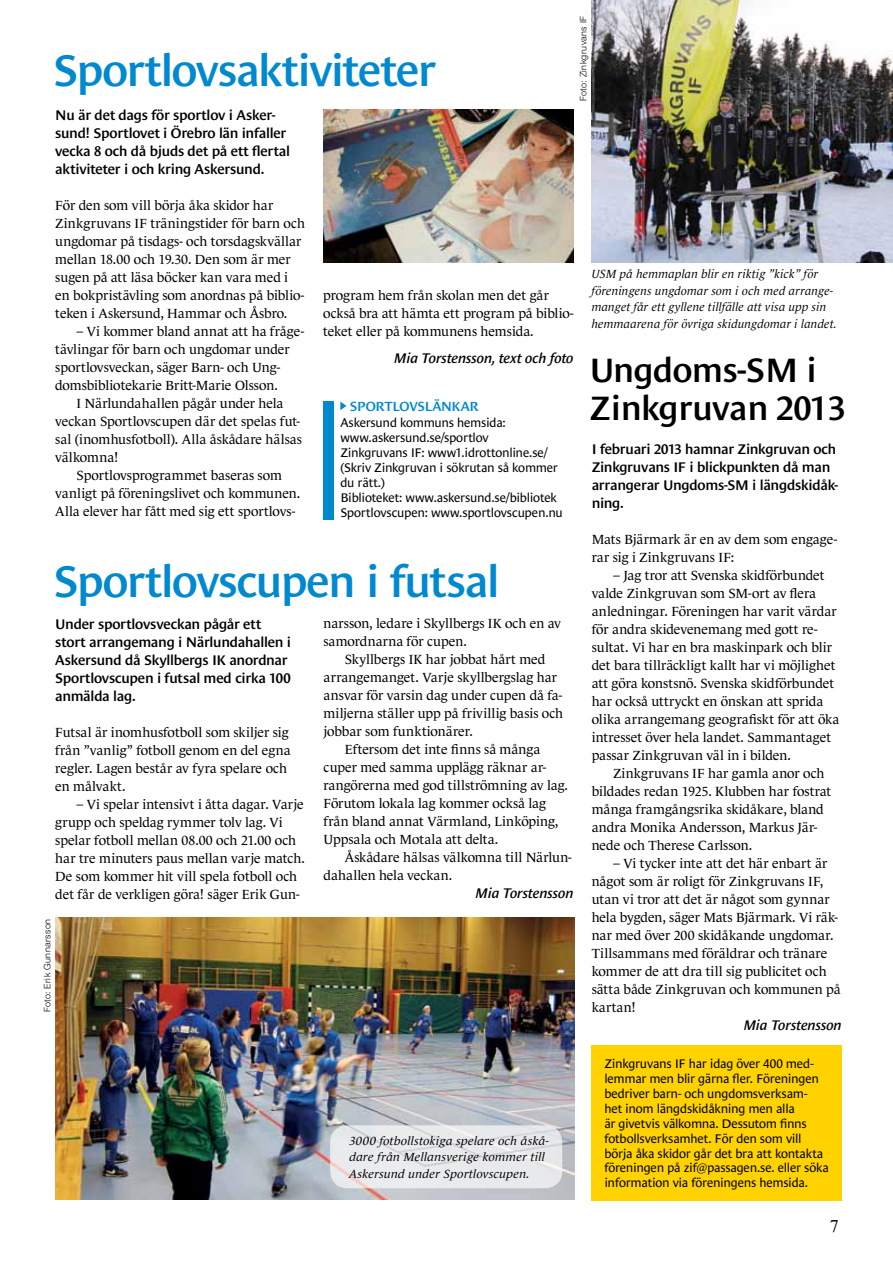
<style>
.page{position:relative;width:893px;height:1263px;background:#fff}
.page>*{position:absolute;margin:0;border:0;box-sizing:border-box;transform-origin:0 0}
.t1{font:600 45px "Le Monde Sans";letter-spacing:-.03em;color:#0089cf}
.t2{font:600 34.5px/38px "Le Monde Sans";letter-spacing:-.01em;color:#000}
.t3{font:18px "Times New Roman";color:#000}
.t4{font:600 14.25px/18px "Le Monde Sans";letter-spacing:-.02em;color:#000}
.t5{font:italic 600 14.25px "Le Monde Sans";letter-spacing:-.015em;color:#000}
.t6{font:13.5px/18px "Le Monde Journal";color:#000}
.t7{font:600 13.5px "Le Monde Sans";letter-spacing:-.025em;color:#0089cf}
.t8{font:12.75px/15px "Le Monde Sans";letter-spacing:-.02em;color:#000}
.t9{font:italic 12px/16.5px "Le Monde Journal";letter-spacing:.01em;color:#000}
.t10{font:italic 12px/16.5px "Le Monde Journal";letter-spacing:.01em;color:#000;scale:1.05 1}
.t11{font:300 9px "Helvetica Neue LT";letter-spacing:.045em;color:#000}
</style>
<div class="page">
<img style="left:323px;top:109px;width:250px;height:153px">
<svg style="left:340px;top:401px;width:6px;height:9px"></svg>
<div style="left:323px;top:401px;width:11px;height:118px;background:#0089cf"></div>
<img style="left:55px;top:918px;width:519px;height:281px">
<img style="left:592px;top:0;width:301px;height:262px">
<div style="left:592px;top:1045px;width:250px;height:155px;background:#ffd200"></div>
<svg style="left:330px;top:1125px;width:232px;height:63px;background:#e7e8ea"></svg>
<h1 class="t1" style="left:53px;top:45px;width:385px">Sportlovsaktiviteter</h1>
<p class="t11" style="left:578px;top:101px;width:87px;rotate:-90deg">Foto: Zinkgruvans IF</p>
<p class="t4" style="left:55px;top:106px;width:236px">Nu är det dags för sportlov i Asker&shy;sund! Sportlovet i Örebro län infaller vecka 8 och då bjuds det på ett flertal aktiviteter i och kring Askersund.</p>
<p class="t6" style="left:55px;top:197px;width:251px">För den som vill börja åka skidor har Zinkgruvans IF träningstider för barn och ungdomar på tisdags- och torsdagskvällar mellan 18.00 och 19.30. Den som är mer sugen på att läsa böcker kan vara med i en bokpristävling som anordnas på biblio&shy;teken i Askersund, Hammar och Åsbro.</p>
<p class="t6" style="left:77px;top:323px;width:229px">– Vi kommer bland annat att ha fråge-</p>
<p class="t6" style="left:55px;top:341px;width:236px">tävlingar för barn och ungdomar under</p>
<p class="t6" style="left:55px;top:359px;width:226px">sportlovsveckan, säger Barn- och Ung-</p>
<p class="t6" style="left:55px;top:377px;width:224px">domsbibliotekarie Britt-Marie Olsson.</p>
<p class="t6" style="left:77px;top:395px;width:208px">I Närlundahallen pågår under hela</p>
<p class="t6" style="left:55px;top:413px;width:246px">veckan Sportlovscupen där det spelas fut-</p>
<p class="t6" style="left:55px;top:431px;width:248px">sal (inomhusfotboll). Alla åskådare hälsas</p>
<p class="t6" style="left:55px;top:449px;width:65px">välkomna!</p>
<p class="t6" style="left:77px;top:467px;width:207px">Sportlovsprogrammet baseras som</p>
<p class="t6" style="left:55px;top:484px;width:247px">vanligt på föreningslivet och kommunen.</p>
<p class="t6" style="left:55px;top:502px;width:241px">Alla elever har fått med sig ett sportlovs-</p>
<p class="t6" style="left:323px;top:287px;width:252px">program hem från skolan men det går också bra att hämta ett program på biblio&shy;teket eller på kommunens hemsida.</p>
<p class="t5" style="left:394px;top:350px;width:181px">Mia Torstensson, text och foto</p>
<p class="t7" style="left:350px;top:398px;width:130px">SPORTLOVSLÄNKAR</p>
<p class="t8" style="left:340px;top:415px;width:224px">Askersund kommuns hemsida: www.askersund.se/sportlov<br>Zinkgruvans IF: www1.idrottonline.se/ (Skriv Zinkgruvan i sökrutan så kommer du rätt.)<br>Biblioteket: www.askersund.se/bibliotek Sportlovscupen: www.sportlovscupen.nu</p>
<h1 class="t1" style="left:54px;top:556px;width:447px">Sportlovscupen i futsal</h1>
<p class="t6" style="left:323px;top:614px;width:239px">narsson, ledare i Skyllbergs IK och en av samordnarna för cupen.</p>
<p class="t6" style="left:345px;top:650px;width:202px">Skyllbergs IK har jobbat hårt med</p>
<p class="t6" style="left:323px;top:668px;width:235px">arrangemanget. Varje skyllbergslag har</p>
<p class="t6" style="left:323px;top:686px;width:240px">ansvar för varsin dag under cupen då fa-</p>
<p class="t6" style="left:323px;top:704px;width:241px">miljerna ställer upp på frivillig basis och</p>
<p class="t6" style="left:323px;top:722px;width:151px">jobbar som funktionärer.</p>
<p class="t6" style="left:345px;top:740px;width:197px">Eftersom det inte finns så många</p>
<p class="t6" style="left:323px;top:758px;width:224px">cuper med samma upplägg räknar ar-</p>
<p class="t6" style="left:323px;top:776px;width:246px">rangörerna med god tillströmning av lag.</p>
<p class="t6" style="left:323px;top:794px;width:224px">Förutom lokala lag kommer också lag</p>
<p class="t6" style="left:323px;top:812px;width:236px">från bland annat Värmland, Linköping,</p>
<p class="t6" style="left:323px;top:830px;width:176px">Uppsala och Motala att delta.</p>
<p class="t6" style="left:345px;top:848px;width:228px">Åskådare hälsas välkomna till Närlun-</p>
<p class="t6" style="left:323px;top:866px;width:130px">dahallen hela veckan.</p>
<p class="t5" style="left:475px;top:885px;width:100px">Mia Torstensson</p>
<p class="t4" style="left:55px;top:615px;width:237px">Under sportlovsveckan pågår ett stort arrangemang i Närlundahallen i<br>Askersund då Skyllbergs IK anordnar<br>Sportlovscupen i futsal med cirka 100 anmälda lag.</p>
<p class="t6" style="left:55px;top:723px;width:237px">Futsal är inomhusfotboll som skiljer sig från ”vanlig” fotboll genom en del egna regler. Lagen består av fyra spelare och en målvakt.</p>
<p class="t6" style="left:55px;top:795px;width:251px;text-indent:21px">– Vi spelar intensivt i åtta dagar. Varje grupp och speldag rymmer tolv lag. Vi spelar fotboll mellan 08.00 och 21.00 och har tre minuters paus mellan varje match.<br>De som kommer hit vill spela fotboll och det får de verkligen göra! säger Erik Gun-</p>
<p class="t11" style="left:42px;top:1012px;width:95px;rotate:-90deg">Foto: Erik Gunnarsson</p>
<p class="t10" style="left:349px;top:1132px;width:192px">3000 fotbollstokiga spelare och åskå&shy;dare från Mellansverige kommer till<br>Askersund under Sportlovscupen.</p>
<p class="t9" style="left:592px;top:266px;width:247px">USM på hemmaplan blir en riktig ”kick” för föreningens ungdomar som i och med arrange&shy;manget får ett gyllene tillfälle att visa upp sin hemmaarena för övriga skidungdomar i landet.</p>
<h2 class="t2" style="left:590px;top:352px;width:258px">Ungdoms-SM i<br>Zinkgruvan 2013</h2>
<p class="t4" style="left:592px;top:440px;width:248px">I februari 2013 hamnar Zinkgruvan och<br>Zinkgruvans IF i blickpunkten då man arrangerar Ungdoms-SM i längdskidåk&shy;ning.</p>
<p class="t6" style="left:592px;top:530px;width:247px">Mats Bjärmark är en av dem som engage&shy;rar sig i Zinkgruvans IF:</p>
<p class="t6" style="left:592px;top:566px;width:249px;text-indent:21px">– Jag tror att Svenska skidförbundet valde Zinkgruvan som SM-ort av flera anledningar. Föreningen har varit värdar för andra skidevenemang med gott re&shy;sultat. Vi har en bra maskinpark och blir det bara tillräckligt kallt har vi möjlighet att göra konstsnö. Svenska skidförbundet har också uttryckt en önskan att sprida olika arrangemang geografiskt för att öka intresset över hela landet. Sammantaget passar Zinkgruvan väl in i bilden.</p>
<p class="t6" style="left:592px;top:764px;width:241px;text-indent:21px">Zinkgruvans IF har gamla anor och bildades redan 1925. Klubben har fostrat många framgångsrika skidåkare, bland andra Monika Andersson, Markus Jär&shy;nede och Therese Carlsson.</p>
<p class="t6" style="left:592px;top:854px;width:250px;text-indent:21px">– Vi tycker inte att det här enbart är något som är roligt för Zinkgruvans IF, utan vi tror att det är något som gynnar hela bygden, säger Mats Bjärmark. Vi räk&shy;nar med över 200 skidåkande ungdomar.<br>Tillsammans med föräldrar och tränare kommer de att dra till sig publicitet och sätta både Zinkgruvan och kommunen på kartan!</p>
<p class="t5" style="left:744px;top:1017px;width:100px">Mia Torstensson</p>
<p class="t8" style="left:604px;top:1056px;width:226px">Zinkgruvans IF har idag över 400 med&shy;lemmar men blir gärna fler. Föreningen bedriver barn- och ungdomsverksam-<br>het inom längdskidåkning men alla<br>är givetvis välkomna. Dessutom finns fotbollsverksamhet. För den som vill börja åka skidor går det bra att kontakta föreningen på zif@passagen.se. eller söka information via föreningens hemsida.</p>
<h3 class="t3" style="left:830px;top:1216px;width:10px">7</h3>
</div>
